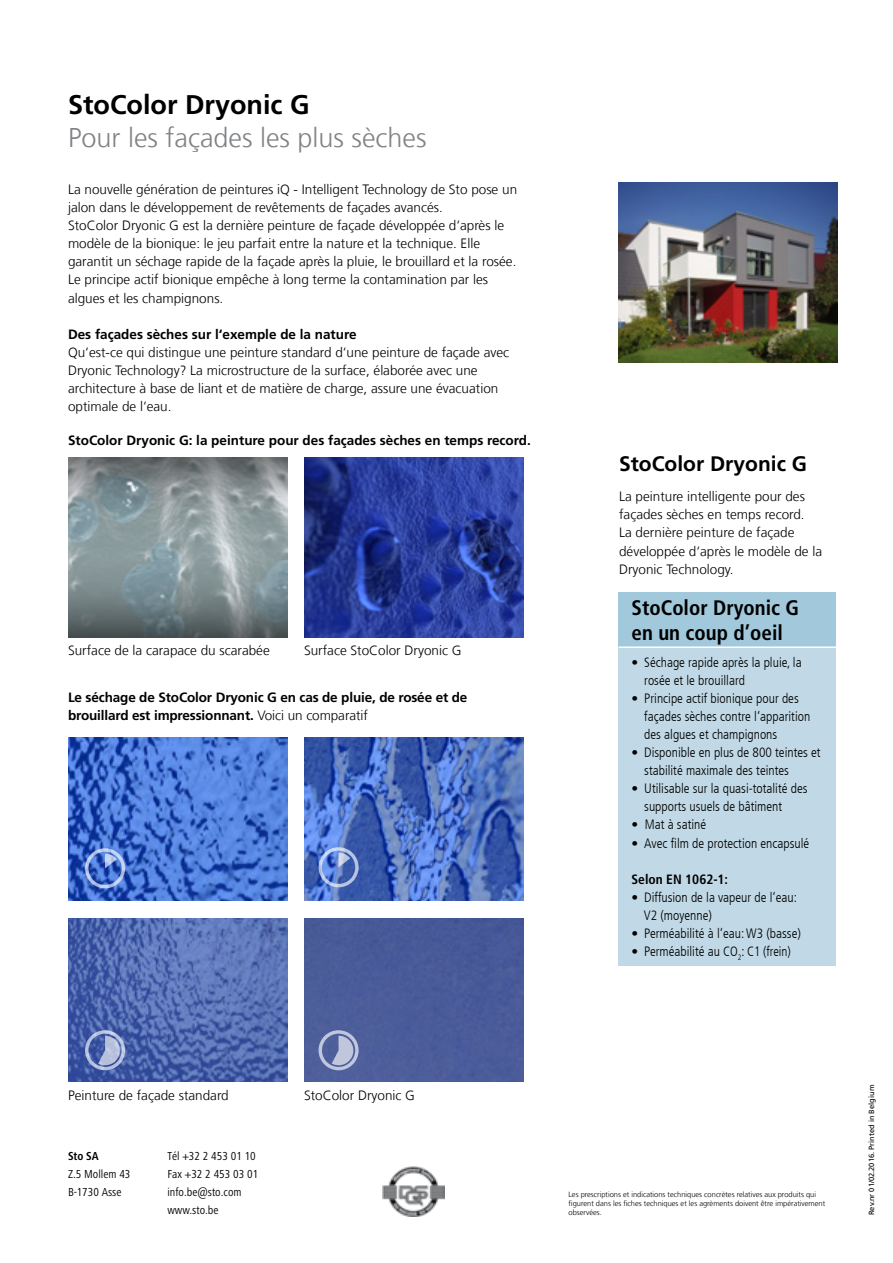
<style>
.page{position:relative;width:893px;height:1263px;background:#fff}
.page>*{position:absolute;margin:0;border:0;box-sizing:border-box;transform-origin:0 0}
.t1{font:300 27px "Sto Frutiger";color:#808285}
.t2{font:700 27px "Sto Frutiger";color:#000}
.t3{font:700 condensed 21px/25.5px "Sto Frutiger";color:#000}
.t4{font:700 21px "Sto Frutiger";color:#000}
.t5{font:300 13.5px/18.1px "Sto Frutiger";color:#000}
.t6{font:300 condensed 13.5px/18.1px "Sto Frutiger";color:#000}
.t7{font:700 13.5px/18.1px "Sto Frutiger";color:#000}
.t8{font:700 condensed 13.5px "Sto Frutiger";color:#000}
.t9{font:condensed 12px/18px "Frutiger Next LTW1 G";color:#000}
.t10{font:700 condensed 12px "Frutiger Next LTW1 G";color:#000}
.t11{font:300 7.5px/9px "Sto Frutiger";color:#000}
.t12{font:7.5px "Sto Frutiger";color:#000}
.s1{font-weight:300}
</style>
<div class="page">
<img style="left:304px;top:457px;width:219px;height:181px">
<img style="left:68px;top:457px;width:219px;height:181px">
<img style="left:68px;top:738px;width:219px;height:162px">
<img style="left:304px;top:738px;width:219px;height:162px">
<img style="left:68px;top:918px;width:219px;height:163px">
<div style="left:304px;top:918px;width:219px;height:163px;background:#4a5b9a"></div>
<div style="left:619px;top:592px;width:217px;height:55px;background:#a1c8db"></div>
<div style="left:619px;top:647px;width:217px;height:318px;background:#c1d9e6"></div>
<hr style="left:619px;top:646px;width:217px;height:2px;background:#fff">
<div style="left:85px;top:848px;width:40px;height:40px;border:3px solid #fff;border-radius:50%"></div>
<svg style="left:105px;top:854px;width:12px;height:14px"></svg>
<div style="left:319px;top:847px;width:40px;height:40px;border:3px solid #fff;border-radius:50%"></div>
<svg style="left:338px;top:853px;width:12px;height:14px"></svg>
<div style="left:85px;top:1030px;width:40px;height:40px;border:3px solid #fff;border-radius:50%"></div>
<svg style="left:98px;top:1036px;width:22px;height:29px"></svg>
<div style="left:319px;top:1030px;width:40px;height:40px;border:3px solid #fff;border-radius:50%"></div>
<svg style="left:332px;top:1036px;width:21px;height:29px"></svg>
<img style="left:619px;top:182px;width:219px;height:180px">
<img style="left:383px;top:1166px;width:62px;height:50px">
<h1 class="t2" style="left:68px;top:89px;width:243px">StoColor Dryonic G</h1>
<h1 class="t1" style="left:68px;top:122px;width:360px">Pour les façades les plus sèches</h1>
<p class="t5" style="left:68px;top:180px;width:451px">La nouvelle génération de peintures iQ - Intelligent Technology de Sto pose un jalon dans le développement de revêtements de façades avancés.<br>StoColor Dryonic G est la dernière peinture de façade développée d‘après le modèle de la bionique: le jeu parfait entre la nature et la technique. Elle garantit un séchage rapide de la façade après la pluie, le brouillard et la rosée.<br>Le principe actif bionique empêche à long terme la contamination par les algues et les champignons.</p>
<p class="t7" style="left:68px;top:325px;width:290px">Des façades sèches sur l‘exemple de la nature</p>
<p class="t5" style="left:68px;top:343px;width:443px">Qu‘est-ce qui distingue une peinture standard d‘une peinture de façade avec Dryonic Technology? La microstructure de la surface, élaborée avec une architecture à base de liant et de matière de charge, assure une évacuation optimale de l‘eau.</p>
<p class="t7" style="left:68px;top:431px;width:464px">StoColor Dryonic G: la peinture pour des façades sèches en temps record.</p>
<p class="t5" style="left:68px;top:641px;width:203px">Surface de la carapace du scarabée</p>
<p class="t5" style="left:304px;top:641px;width:159px">Surface StoColor Dryonic G</p>
<p class="t7" style="left:68px;top:688px;width:401px">Le séchage de StoColor Dryonic G en cas de pluie, de rosée et de brouillard est impressionnant. <span class="s1">Voici un comparatif</span></p>
<h2 class="t4" style="left:619px;top:451px;width:189px">StoColor Dryonic G</h2>
<p class="t5" style="left:619px;top:488px;width:205px">La peinture intelligente pour des façades sèches en temps record.<br>La dernière peinture de façade développée d‘après le modèle de la<br>Dryonic Technology.</p>
<h2 class="t3" style="left:631px;top:595px;width:169px">StoColor Dryonic G en un coup d’oeil</h2>
<p class="t6" style="left:644px;top:653px;width:159px;text-indent:-13px">• Séchage rapide après la pluie, la rosée et le brouillard</p>
<p class="t6" style="left:644px;top:689px;width:167px;text-indent:-13px">• Principe actif bionique pour des façades sèches contre l‘apparition des algues et champignons</p>
<p class="t6" style="left:644px;top:743px;width:178px;text-indent:-13px">• Disponible en plus de 800 teintes et stabilité maximale des teintes</p>
<p class="t6" style="left:644px;top:780px;width:165px;text-indent:-13px">• Utilisable sur la quasi-totalité des supports usuels de bâtiment</p>
<p class="t6" style="left:631px;top:816px;width:76px">• Mat à satiné</p>
<p class="t6" style="left:631px;top:834px;width:179px">• Avec film de protection encapsulé</p>
<p class="t8" style="left:631px;top:871px;width:98px">Selon EN 1062-1:</p>
<p class="t6" style="left:644px;top:888px;width:155px;text-indent:-12px">• Diffusion de la vapeur de l‘eau:<br>V2 (moyenne)</p>
<p class="t6" style="left:631px;top:924px;width:171px">• Perméabilité à l‘eau: W3 (basse)</p>
<p class="t6" style="left:631px;top:942px;width:161px">• Perméabilité au CO<sub>2</sub>: C1 (frein)</p>
<p class="t5" style="left:68px;top:1087px;width:162px">Peinture de façade standard</p>
<p class="t5" style="left:304px;top:1087px;width:113px">StoColor Dryonic G</p>
<p class="t10" style="left:68px;top:1149px;width:32px">Sto SA</p>
<p class="t9" style="left:68px;top:1165px;width:64px">Z.5 Mollem 43<br>B-1730 Asse</p>
<p class="t9" style="left:167px;top:1147px;width:92px">Tél +32 2 453 01 10<br>Fax +32 2 453 03 01 info.be@sto.com www.sto.be</p>
<p class="t11" style="left:569px;top:1190px;width:258px">Les prescriptions et indications techniques concrètes relatives aux produits qui figurent dans les fiches techniques et les agrèments doivent être impérativement observées.</p>
<p class="t12" style="left:867px;top:1215px;width:132px;rotate:-90deg">Rev.nr 01/02.2016. Printed in Belgium</p>
</div>
